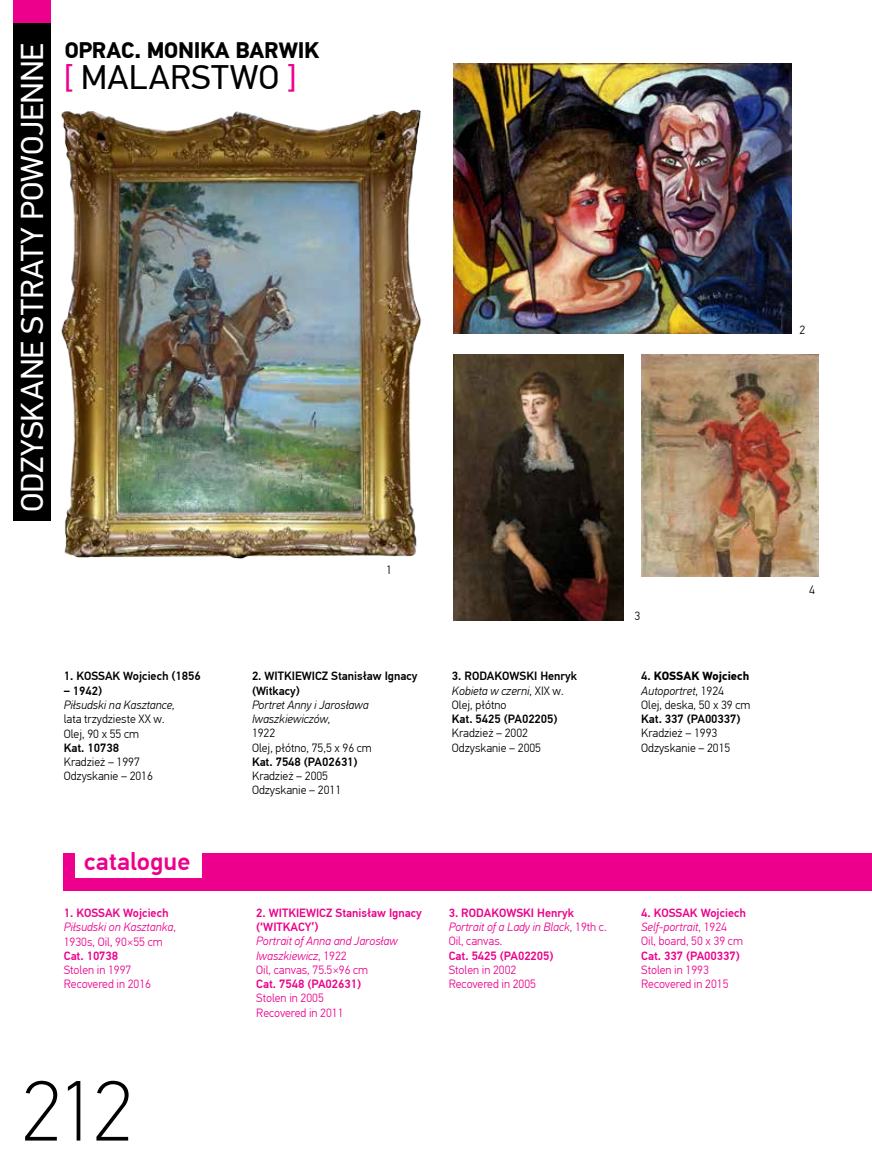
<style>
.page{position:relative;width:872px;height:1170px;background:#fff}
.page>*{position:absolute;margin:0;border:0;box-sizing:border-box;transform-origin:0 0}
.t1{font:100 85.5px "PF Din Text Pro";color:#000}
.t2{font:33.9px "PF Din Text Pro";letter-spacing:.01em;color:#000;scale:1.04 1}
.t3{font:31.5px "PF Din Text Pro";letter-spacing:-.005em;color:#fff;scale:1.04 1}
.t4{font:500 24.9px "PF Din Text Pro";color:#ec008c;scale:1.04 1}
.t5{font:700 22.5px "PF Din Text Pro";letter-spacing:-.01em;color:#000}
.t6{font:300 12px/14.2px "PF Din Text Pro";color:#000}
.t7{font:italic 300 12px/14.2px "PF Din Text Pro";color:#ec008c}
.t8{font:500 12px/14.2px "PF Din Text Pro";color:#000}
.t9{font:300 12px/14.2px "PF Din Text Pro";color:#ec008c}
.t10{font:500 12px/14.2px "PF Din Text Pro";color:#ec008c}
.t11{font:italic 300 12px/14.2px "PF Din Text Pro";color:#000}
.s1{color:#ec008c}
.s2{font-weight:500;font-style:normal}
.s3{font-style:normal}
.s4{font-weight:300;font-style:italic}
.s5{font-weight:300}
.s6{font-weight:500}
.s7{font-weight:700}
.s8{font-style:italic}
</style>
<div class="page">
<div style="left:64px;top:853px;width:808px;height:37px;background:#ec008c"></div>
<div style="left:76px;top:844px;width:126px;height:34px;background:#fff"></div>
<div style="left:14px;top:0;width:37px;height:520px;background:#000"></div>
<div style="left:14px;top:0;width:37px;height:23px;background:#ec008c"></div>
<img style="left:453px;top:354px;width:170px;height:267px">
<img style="left:453px;top:64px;width:338px;height:269px">
<img style="left:61px;top:109px;width:361px;height:450px">
<img style="left:641px;top:354px;width:177px;height:222px">
<h3 class="t3" style="left:14px;top:512px;width:452px;rotate:-90deg">ODZYSKANE STRATY POWOJENNE</h3>
<h3 class="t5" style="left:65px;top:36px;width:256px">OPRAC. MONIKA BARWIK</h3>
<h2 class="t2" style="left:64px;top:58px;width:225px"><span class="s1">[</span> MALARSTWO <span class="s1">]</span></h2>
<p class="t6" style="left:386px;top:563px;width:7px">1</p>
<p class="t8" style="left:64px;top:669px;width:138px">1. KOSSAK Wojciech (1856</p>
<p class="t8" style="left:64px;top:683px;width:40px">– 1942)</p>
<p class="t11" style="left:64px;top:698px;width:113px">Piłsudski na Kasztance,</p>
<p class="t6" style="left:64px;top:712px;width:102px">lata trzydzieste XX w.<br>Olej, 90 x 55 cm</p>
<p class="t8" style="left:64px;top:740px;width:57px">Kat. 10738</p>
<p class="t6" style="left:64px;top:754px;width:91px">Kradzież – 1997<br>Odzyskanie – 2016</p>
<h3 class="t4" style="left:84px;top:846px;width:104px">catalogue</h3>
<p class="t7" style="left:64px;top:905px;width:114px"><span class="s2">1. KOSSAK Wojciech<br></span>Piłsudski on Kasztanka<span class="s3">,<br>1930s, Oil, 90×55 cm</span></p>
<p class="t10" style="left:64px;top:948px;width:56px">Cat. 10738</p>
<p class="t9" style="left:64px;top:962px;width:89px">Stolen in 1997<br>Recovered in 2016</p>
<h1 class="t1" style="left:21px;top:1062px;width:113px">212</h1>
<p class="t8" style="left:252px;top:669px;width:167px">2. WITKIEWICZ Stanisław Ignacy (Witkacy)</p>
<p class="t11" style="left:252px;top:698px;width:118px">Portret Anny i Jarosława<br>Iwaszkiewiczów,</p>
<p class="t6" style="left:252px;top:726px;width:121px">1922<br>Olej, płótno, 75,5 x 96 cm</p>
<p class="t8" style="left:252px;top:754px;width:107px">Kat. 7548 (PA02631)</p>
<p class="t6" style="left:252px;top:769px;width:91px">Kradzież – 2005<br>Odzyskanie – 2011</p>
<p class="t8" style="left:452px;top:669px;width:127px">3. RODAKOWSKI Henryk<br><span class="s4">Kobieta w czerni</span><span class="s5">, XIX w.<br>Olej, płótno</span></p>
<p class="t8" style="left:452px;top:712px;width:107px">Kat. 5425 (PA02205)</p>
<p class="t6" style="left:452px;top:726px;width:91px">Kradzież – 2002<br>Odzyskanie – 2005</p>
<p class="t10" style="left:256px;top:905px;width:167px">2. WITKIEWICZ Stanisław Ignacy (‘WITKACY’)</p>
<p class="t7" style="left:256px;top:934px;width:143px">Portrait of Anna and Jarosław<br>Iwaszkiewicz<span class="s3">, 1922<br>Oil, canvas, 75.5×96 cm</span></p>
<p class="t10" style="left:256px;top:977px;width:106px">Cat. 7548 (PA02631)</p>
<p class="t9" style="left:256px;top:991px;width:89px">Stolen in 2005<br>Recovered in 2011</p>
<p class="t7" style="left:449px;top:905px;width:159px"><span class="s2">3. RODAKOWSKI Henryk<br></span>Portrait of a Lady in Black<span class="s3">, 19th c.<br>Oil, canvas.</span></p>
<p class="t10" style="left:449px;top:948px;width:106px">Cat. 5425 (PA02205)</p>
<p class="t9" style="left:449px;top:962px;width:89px">Stolen in 2002<br>Recovered in 2005</p>
<p class="t6" style="left:634px;top:608px;width:7px">3</p>
<p class="t6" style="left:641px;top:669px;width:111px"><span class="s6">4.</span> <span class="s7">KOSSAK Wojciech<br></span><span class="s8">Autoportret</span>, 1924<br>Olej, deska, 50 x 39 cm</p>
<p class="t8" style="left:641px;top:712px;width:101px">Kat. 337 (PA00337)</p>
<p class="t6" style="left:641px;top:726px;width:91px">Kradzież – 1993<br>Odzyskanie – 2015</p>
<p class="t9" style="left:641px;top:905px;width:106px"><span class="s6">4. KOSSAK Wojciech<br></span><span class="s8">Self-portrait</span>, 1924<br>Oil, board, 50 x 39 cm</p>
<p class="t10" style="left:641px;top:948px;width:100px">Cat. 337 (PA00337)</p>
<p class="t9" style="left:641px;top:962px;width:89px">Stolen in 1993<br>Recovered in 2015</p>
<p class="t6" style="left:799px;top:322px;width:7px">2</p>
<p class="t6" style="left:809px;top:583px;width:7px">4</p>
</div>
